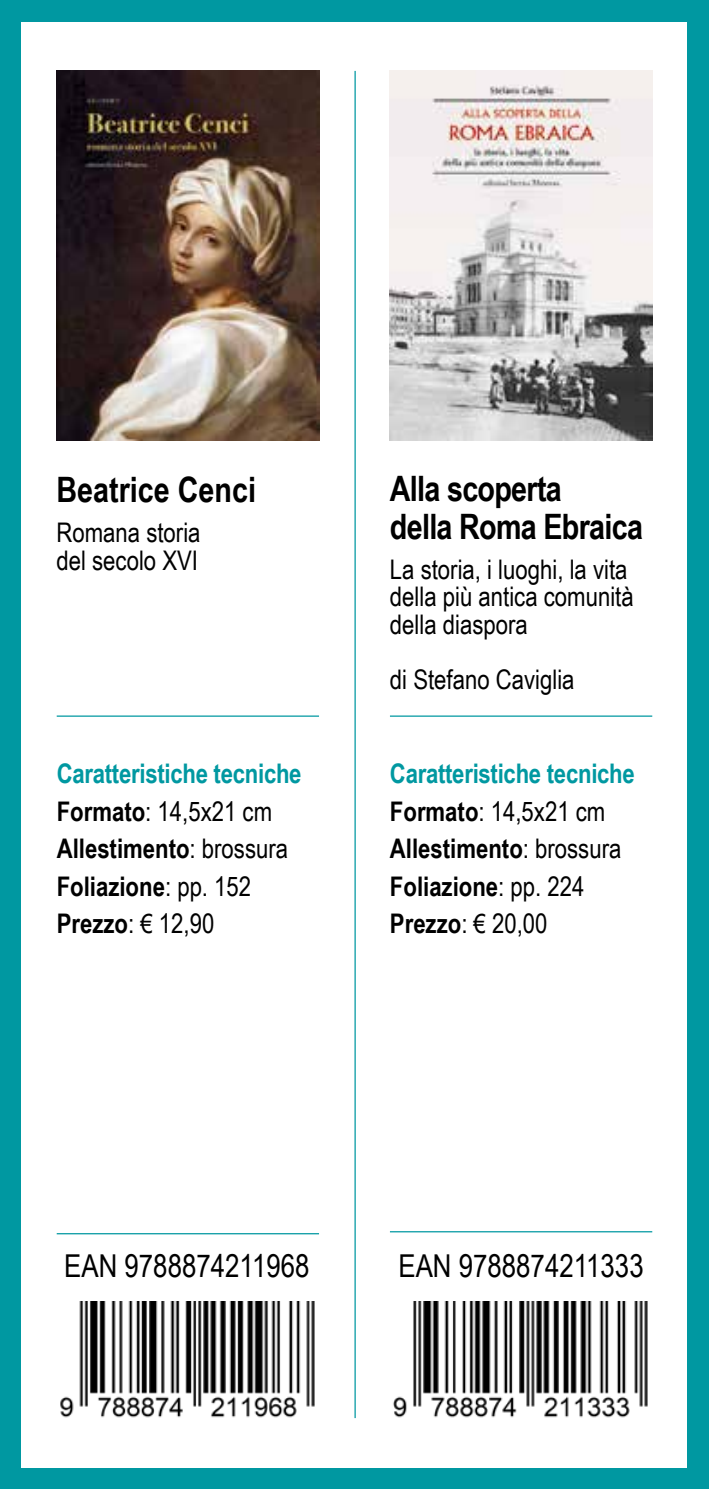
<style>
.page{position:relative;width:709px;height:1489px;background:#fff}
.page>*{position:absolute;margin:0;border:0;box-sizing:border-box;transform-origin:0 0}
.t1{font:700 35px/37.5px "Arial Narrow";letter-spacing:-.02em;color:#000}
.t2{font:700 35px "Arial Narrow";color:#000}
.t3{font:31.5px "Arial Narrow";color:#000}
.t4{font:700 27px/37.5px "Arial Narrow";letter-spacing:-.01em;color:#000}
.t5{font:27px/27.5px "Arial Narrow";color:#000}
.s1{color:#0098a1}
.s2{font-weight:400}
</style>
<div class="page">
<div style="left:0;top:0;width:21px;height:1488px;background:#0098a1"></div>
<div style="left:0;top:0;width:709px;height:21px;background:#0098a1"></div>
<div style="left:0;top:1468px;width:709px;height:20px;background:#0098a1"></div>
<div style="left:687px;top:0;width:22px;height:1488px;background:#0098a1"></div>
<hr style="left:354px;top:71px;width:2px;height:1346px;background:#0098a1">
<img style="left:393px;top:1301px;width:255px;height:116px">
<hr style="left:390px;top:715px;width:262px;height:1px;background:#0098a1">
<hr style="left:390px;top:1230px;width:262px;height:2px;background:#0098a1">
<img style="left:390px;top:71px;width:262px;height:369px">
<img style="left:60px;top:1301px;width:255px;height:116px">
<hr style="left:57px;top:715px;width:262px;height:1px;background:#0098a1">
<hr style="left:57px;top:1232px;width:262px;height:2px;background:#0098a1">
<img style="left:57px;top:71px;width:262px;height:369px">
<p class="t2" style="left:57px;top:469px;width:201px">Beatrice Cenci</p>
<p class="t5" style="left:57px;top:518px;width:145px">Romana storia del secolo XVI</p>
<p class="t4" style="left:57px;top:754px;width:246px"><span class="s1">Caratteristiche tecniche </span>formato<span class="s2">: 14,5x21 cm </span>allestimento<span class="s2">: brossura </span>foliazione<span class="s2">: pp. 152 </span>prezzo<span class="s2">: € 12,90</span></p>
<p class="t1" style="left:390px;top:469px;width:254px">Alla scoperta<br>della Roma Ebraica</p>
<p class="t5" style="left:390px;top:555px;width:245px">La storia, i luoghi, la vita della più antica comunità della diaspora</p>
<p class="t5" style="left:390px;top:665px;width:186px">di Stefano Caviglia</p>
<p class="t4" style="left:390px;top:754px;width:246px"><span class="s1">Caratteristiche tecniche </span>formato<span class="s2">: 14,5x21 cm </span>allestimento<span class="s2">: brossura </span>foliazione<span class="s2">: pp. 224 </span>prezzo<span class="s2">: € 20,00</span></p>
<p class="t3" style="left:64px;top:1247px;width:247px">EAN 9788874211968</p>
<p class="t3" style="left:398px;top:1247px;width:247px">EAN 9788874211333</p>
</div>
